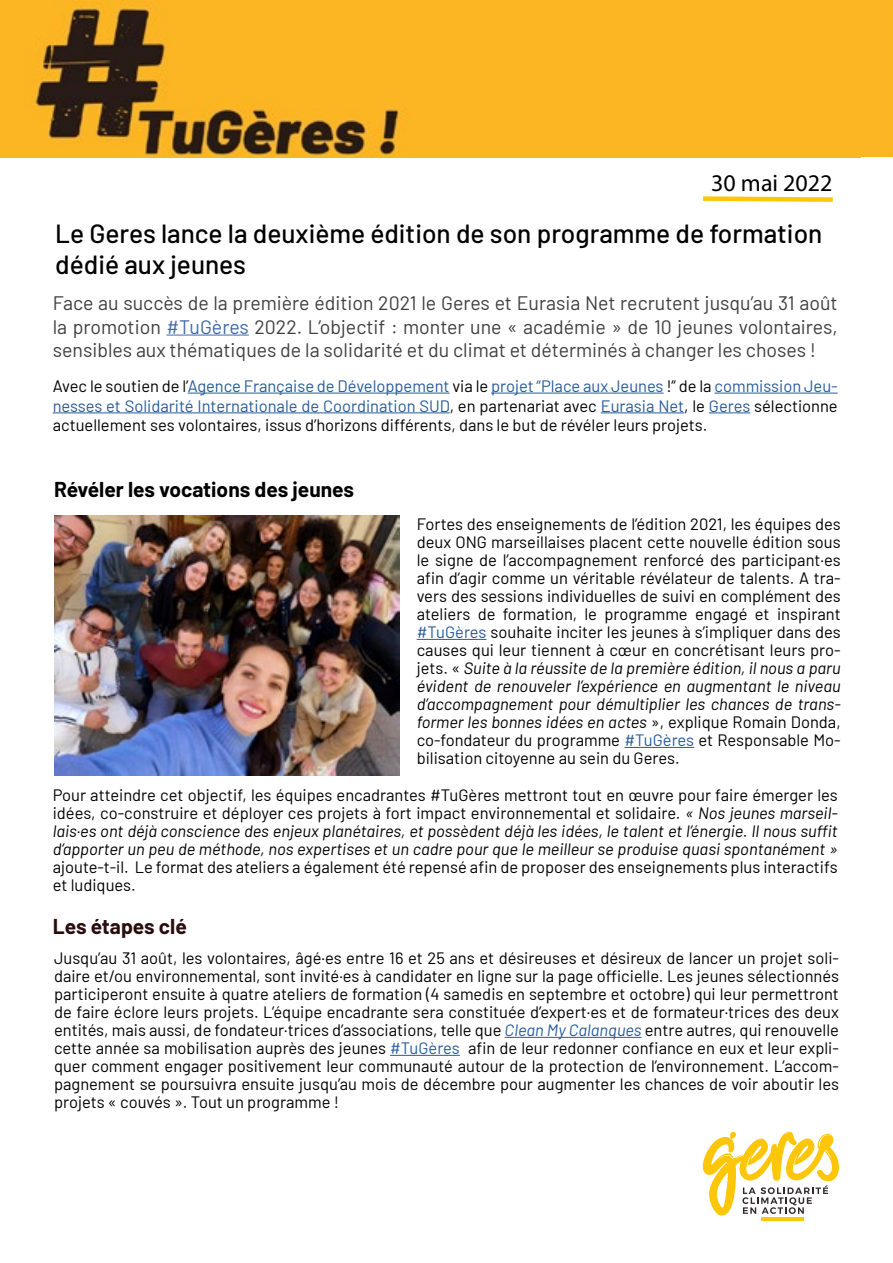
<style>
.page{position:relative;width:893px;height:1263px;background:#fff}
.page>*{position:absolute;margin:0;border:0;box-sizing:border-box;transform-origin:0 0}
.t1{font:500 26.25px/31.5px "Barlow";color:#000}
.t2{font:24px "Myriad Pro";color:#000}
.t3{font:700 21px "Barlow";color:#000}
.t4{font:700 21px "Barlow";color:#280d0c}
.t5{font:19.5px/23.4px "Barlow";color:#3f3f3e;text-align:justify}
.t6{font:16.5px/18px "Barlow";color:#000;text-align:justify}
.t7{font:italic 16.5px/18px "Barlow";color:#000;text-align:justify}
.s1{color:#4169a6}
.s2{color:#275b9b}
.s3{font-style:italic}
.s4{font-style:normal}
.s5{font-style:italic;color:#275b9b}
</style>
<div class="page">
<hr style="left:417px;top:639px;width:69px;height:1px;background:#275b9b">
<hr style="left:624px;top:747px;width:70px;height:1px;background:#275b9b">
<hr style="left:166px;top:335px;width:83px;height:1px;background:#4169a6">
<hr style="left:188px;top:393px;width:262px;height:1px;background:#275b9b">
<hr style="left:491px;top:393px;width:173px;height:1px;background:#275b9b">
<hr style="left:714px;top:393px;width:124px;height:1px;background:#275b9b">
<hr style="left:53px;top:412px;width:397px;height:1px;background:#275b9b">
<hr style="left:601px;top:412px;width:83px;height:1px;background:#275b9b">
<hr style="left:709px;top:412px;width:41px;height:1px;background:#275b9b">
<svg style="left:703px;top:196px;width:130px;height:6px"></svg>
<hr style="left:505px;top:1037px;width:137px;height:1px;background:#275b9b">
<hr style="left:390px;top:1055px;width:70px;height:1px;background:#275b9b">
<hr style="left:762px;top:1217px;width:42px;height:4px;background:#fdc608">
<svg style="left:702px;top:1131px;width:137px;height:87px"></svg>
<img style="left:54px;top:516px;width:346px;height:259px">
<img style="left:0;top:0;width:629px;height:157px">
<div style="left:629px;top:0;width:119px;height:157px;background:#fcb523"></div>
<div style="left:748px;top:0;width:145px;height:157px;background:#fcb523"></div>
<h2 class="t2" style="left:711px;top:168px;width:123px">30 mai 2022</h2>
<h1 class="t1" style="left:55px;top:215px;width:769px">Le Geres lance la deuxième édition de son programme de formation dédié aux jeunes</h1>
<p class="t5" style="left:53px;top:290px;width:786px">Face au succès de la première édition 2021 le Geres et Eurasia Net recrutent jusqu’au 31 août la promotion <span class="s1">#TuGères</span> 2022. L’objectif : monter une « académie » de 10 jeunes volontaires, sensibles aux thématiques de la solidarité et du climat et déterminés à changer les choses !</p>
<p class="t6" style="left:53px;top:375px;width:786px;line-height:19.8px">Avec le soutien de l’<span class="s2">Agence Française de Développement</span> via le <span class="s2">projet “Place aux Jeunes</span> !” de la <span class="s2">commission Jeu&shy;nesses et Solidarité Internationale de Coordination SUD</span>, en partenariat avec <span class="s2">Eurasia Net</span>, le <span class="s2">Geres</span> sélectionne actuellement ses volontaires, issus d’horizons différents, dans le but de révéler leurs projets.</p>
<p class="t3" style="left:54px;top:473px;width:302px">Révéler les vocations des jeunes</p>
<p class="t6" style="left:417px;top:514px;width:425px">Fortes des enseignements de l’édition 2021, les équipes des deux ONG marseillaises placent cette nouvelle édition sous le signe de l’accompagnement renforcé des participant·es afin d’agir comme un véritable révélateur de talents. A tra&shy;vers des sessions individuelles de suivi en complément des ateliers de formation, le programme engagé et inspirant <span class="s2">#TuGères</span> souhaite inciter les jeunes à s’impliquer dans des causes qui leur tiennent à cœur en concrétisant leurs pro&shy;jets. « <span class="s3">Suite à la réussite de la première édition, il nous a paru évident de renouveler l’expérience en augmentant le niveau d’accompagnement pour démultiplier les chances de trans&shy;former les bonnes idées en actes</span> », explique Romain Donda, co-fondateur du programme <span class="s2">#TuGères</span> et Responsable Mo&shy;bilisation citoyenne au sein du Geres.</p>
<p class="t7" style="left:53px;top:785px;width:786px"><span class="s4">Pour atteindre cet objectif, les équipes encadrantes #TuGères mettront tout en œuvre pour faire émerger les idées, co-construire et déployer ces projets à fort impact environnemental et solidaire.</span> « Nos jeunes marseil&shy;lais·es ont déjà conscience des enjeux planétaires, et possèdent déjà les idées, le talent et l’énergie. Il nous suffit d’apporter un peu de méthode, nos expertises et un cadre pour que le meilleur se produise quasi spontanément »</p>
<p class="t6" style="left:53px;top:857px;width:786px">ajoute-t-il. Le format des ateliers a également été repensé afin de proposer des enseignements plus interactifs et ludiques.</p>
<p class="t4" style="left:53px;top:911px;width:136px">Les étapes clé</p>
<p class="t6" style="left:54px;top:948px;width:787px">Jusqu’au 31 août, les volontaires, âgé·es entre 16 et 25 ans et désireuses et désireux de lancer un projet soli&shy;daire et/ou environnemental, sont invité·es à candidater en ligne sur la page officielle. Les jeunes sélectionnés participeront ensuite à quatre ateliers de formation (4 samedis en septembre et octobre) qui leur permettront de faire éclore leurs projets. L’équipe encadrante sera constituée d’expert·es et de formateur·trices des deux entités, mais aussi, de fondateur·trices d’associations, telle que <span class="s5">Clean My Calanques</span> entre autres, qui renouvelle cette année sa mobilisation auprès des jeunes <span class="s2">#TuGères</span> afin de leur redonner confiance en eux et leur expli&shy;quer comment engager positivement leur communauté autour de la protection de l’environnement. L’accom&shy;pagnement se poursuivra ensuite jusqu’au mois de décembre pour augmenter les chances de voir aboutir les projets « couvés ». Tout un programme !</p>
</div>
